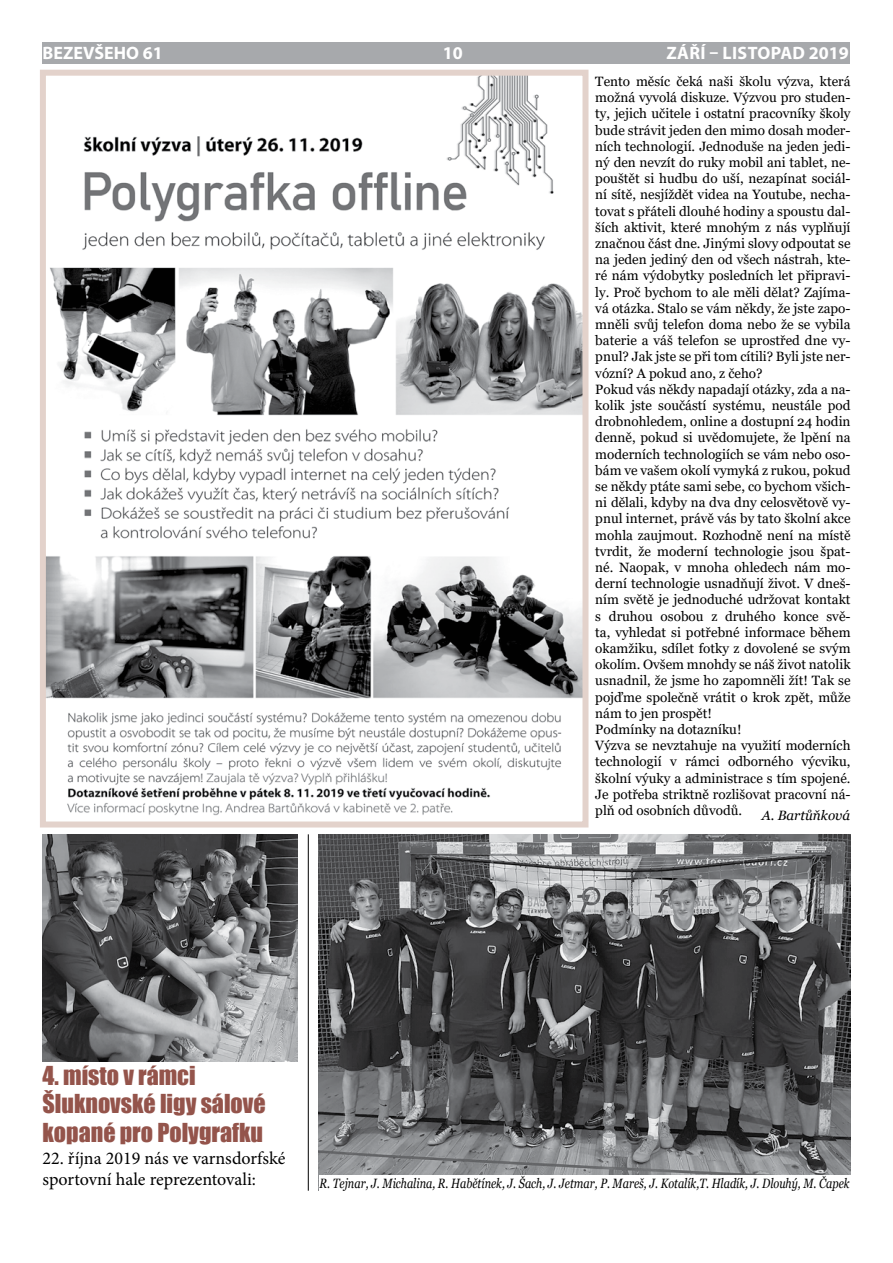
<style>
.page{position:relative;width:893px;height:1263px;background:#fff}
.page>*{position:absolute;margin:0;border:0;box-sizing:border-box;transform-origin:0 0}
.t1{font:24px/28.8px "Impact";color:#94544b}
.t2{font:18px/21.6px "Minion Pro";color:#000}
.t3{font:700 18px "Myriad Pro";letter-spacing:.02em;color:#fff}
.t4{font:700 18px "Myriad Pro";color:#fff}
.t5{font:13.5px/16.2px "Georgia";color:#000}
.t6{font:italic 13.5px "Georgia";color:#000;scale:.81 1}
.t7{font:italic 13.5px "Georgia";color:#000}
</style>
<div class="page">
<div style="left:43px;top:43px;width:807px;height:21px;background:#a7a9ac"></div>
<img style="left:319px;top:834px;width:531px;height:341px">
<img style="left:43px;top:834px;width:255px;height:228px">
<img style="left:47px;top:77px;width:534px;height:739px">
<div style="left:40px;top:70px;width:548px;height:757px;border:6px solid #e3d2cb"></div>
<hr style="left:308px;top:834px;width:1px;height:357px;background:#000">
<h2 class="t4" style="left:43px;top:41px;width:122px">BEZEVŠEHO 61</h2>
<h2 class="t4" style="left:443px;top:41px;width:21px">10</h2>
<h2 class="t3" style="left:666px;top:41px;width:184px">ZÁŘÍ – LISTOPAD 2019</h2>
<p class="t5" style="left:595px;top:73px;width:257px">Tento měsíc čeká naši školu výzva, která možná vyvolá diskuze. Výzvou pro studen&shy;ty, jejich učitele i ostatní pracovníky školy bude strávit jeden den mimo dosah moder&shy;ních technologií. Jednoduše na jeden jedi&shy;ný den nevzít do ruky mobil ani tablet, ne&shy;pouštět si hudbu do uší, nezapínat sociál&shy;ní sítě, nesjíždět videa na Youtube, necha&shy;tovat s přáteli dlouhé hodiny a spoustu dal&shy;ších aktivit, které mnohým z nás vyplňují značnou část dne. Jinými slovy odpoutat se na jeden jediný den od všech nástrah, kte&shy;ré nám výdobytky posledních let připravi&shy;ly. Proč bychom to ale měli dělat? Zajíma&shy;vá otázka. Stalo se vám někdy, že jste zapo&shy;mněli svůj telefon doma nebo že se vybila baterie a váš telefon se uprostřed dne vy&shy;pnul? Jak jste se při tom cítili? Byli jste ner&shy;vózní? A pokud ano, z čeho?<br>Pokud vás někdy napadají otázky, zda a na&shy;kolik jste součástí systému, neustále pod drobnohledem, online a dostupní 24 hodin denně, pokud si uvědomujete, že lpění na moderních technologiích se vám nebo oso&shy;bám ve vašem okolí vymyká z rukou, pokud se někdy ptáte sami sebe, co bychom všich&shy;ni dělali, kdyby na dva dny celosvětově vy&shy;pnul internet, právě vás by tato školní akce mohla zaujmout. Rozhodně není na místě tvrdit, že moderní technologie jsou špat&shy;né. Naopak, v mnoha ohledech nám mo&shy;derní technologie usnadňují život. V dneš&shy;ním světě je jednoduché udržovat kontakt s druhou osobou z druhého konce svě&shy;ta, vyhledat si potřebné informace během okamžiku, sdílet fotky z dovolené se svým okolím. Ovšem mnohdy se náš život natolik usnadnil, že jsme ho zapomněli žít! Tak se pojďme společně vrátit o krok zpět, může nám to jen prospět!<br>Podmínky na dotazníku!<br>Výzva se nevztahuje na využití moderních technologií v rámci odborného výcviku, školní výuky a administrace s tím spojené.<br>Je potřeba striktně rozlišovat pracovní ná&shy;plň od osobních důvodů.</p>
<p class="t7" style="left:762px;top:806px;width:90px">A. Bartůňková</p>
<h1 class="t1" style="left:43px;top:1060px;width:225px">4. místo v rámci<br>Šluknovské ligy sálové kopané pro Polygrafku</h1>
<h2 class="t2" style="left:43px;top:1147px;width:245px">22. října 2019 nás ve varnsdorfské sportovní hale reprezentovali:</h2>
<p class="t6" style="left:320px;top:1175px;width:656px">R. Tejnar, J. Michalina, R. Habětínek, J. Šach, J. Jetmar, P. Mareš, J. Kotalík,T. Hladík, J. Dlouhý, M. Čapek</p>
</div>
